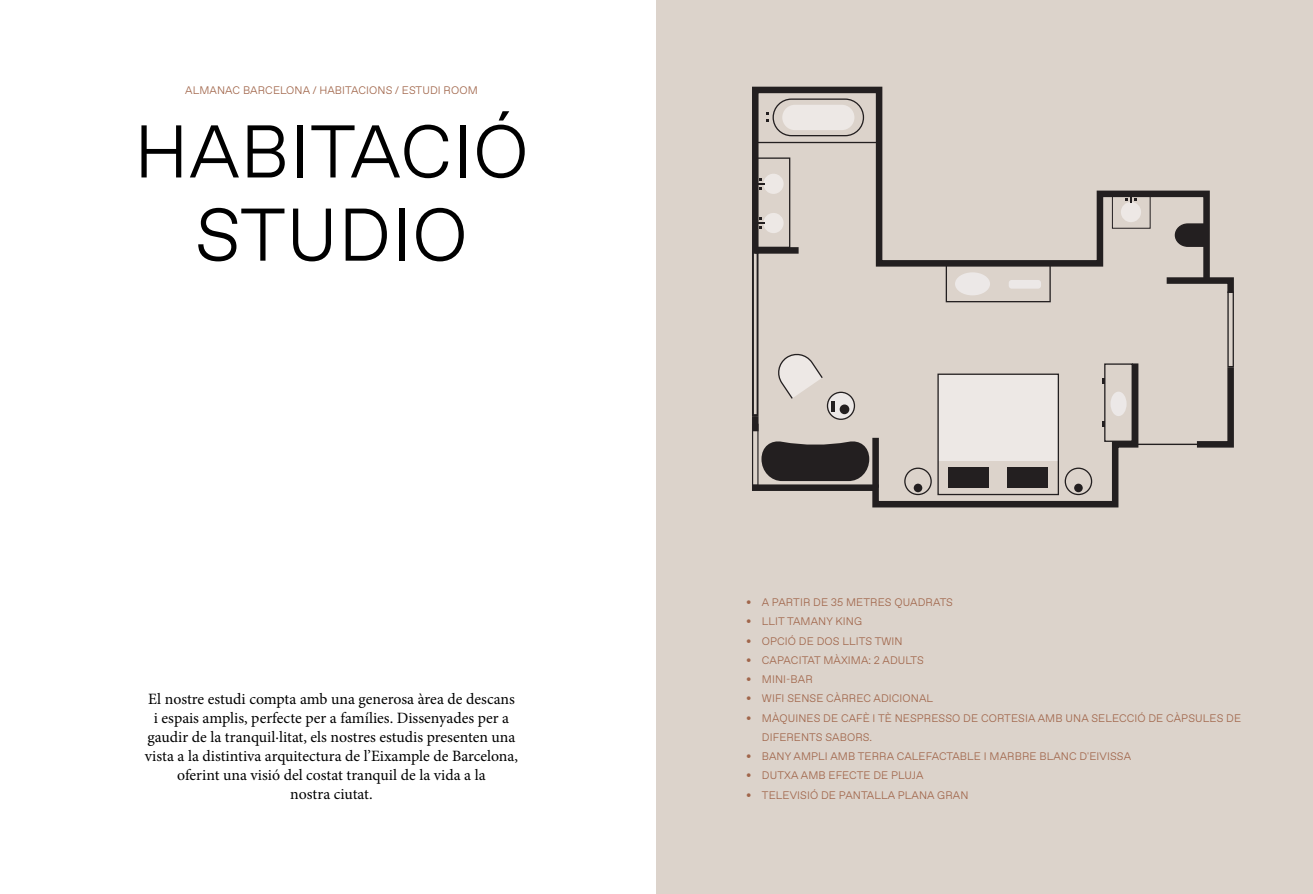
<style>
.page{position:relative;width:1313px;height:894px;background:#fff}
.page>*{position:absolute;margin:0;border:0;box-sizing:border-box;transform-origin:0 0}
.t1{font:300 74.38px/83.1px "Favorit Std";letter-spacing:.01em;color:#000;text-align:center}
.t2{font:15.75px/18.9px "Minion Pro";color:#000;text-align:center}
.t3{font:300 10.94px/19.2px "Favorit Std";letter-spacing:.01em;color:#a1664b}
</style>
<div class="page">
<div style="left:656px;top:0;width:656px;height:893px;background:#dcd3cb"></div>
<svg style="left:752px;top:357px;width:387px;height:151px"></svg>
<svg style="left:752px;top:86px;width:458px;height:201px"></svg>
<div style="left:752px;top:416px;width:6px;height:15px;background:#231f20"></div>
<div style="left:872px;top:438px;width:7px;height:49px;background:#231f20"></div>
<svg style="left:752px;top:250px;width:6px;height:166px"></svg>
<svg style="left:1160px;top:274px;width:74px;height:174px"></svg>
<hr style="left:1135px;top:443px;width:63px;height:2px;background:#231f20">
<svg style="left:1174px;top:223px;width:31px;height:24px"></svg>
<div style="left:756px;top:157px;width:34px;height:91px;border:1px solid #231f20"></div>
<div style="left:763px;top:213px;width:20px;height:20px;background:#ede8e5;border-radius:50%"></div>
<div style="left:763px;top:174px;width:20px;height:20px;background:#ede8e5;border-radius:50%"></div>
<svg style="left:757px;top:217px;width:7px;height:12px"></svg>
<svg style="left:757px;top:178px;width:7px;height:11px"></svg>
<div style="left:1112px;top:195px;width:38px;height:34px;border:1px solid #231f20"></div>
<div style="left:1120px;top:202px;width:21px;height:20px;background:#ede8e5;border-radius:50%"></div>
<svg style="left:1125px;top:195px;width:11px;height:8px"></svg>
<div style="left:756px;top:89px;width:121px;height:54px;border:1px solid #231f20"></div>
<div style="left:772px;top:98px;width:92px;height:38px;border:1px solid #231f20;border-radius:18px"></div>
<svg style="left:766px;top:113px;width:2px;height:9px"></svg>
<div style="left:782px;top:105px;width:72px;height:25px;background:#ede8e5;border-radius:13px"></div>
<svg style="left:776px;top:353px;width:48px;height:47px"></svg>
<svg style="left:827px;top:392px;width:27px;height:27px"></svg>
<div style="left:827px;top:391px;width:28px;height:29px;border:1px solid #231f20;border-radius:50%"></div>
<div style="left:839px;top:404px;width:10px;height:10px;background:#231f20;border-radius:50%"></div>
<hr style="left:831px;top:401px;width:4px;height:11px;background:#231f20">
<svg style="left:752px;top:423px;width:117px;height:63px"></svg>
<div style="left:938px;top:374px;width:120px;height:87px;background:#ede8e5"></div>
<div style="left:937px;top:373px;width:122px;height:122px;border:1px solid #231f20"></div>
<div style="left:1007px;top:467px;width:41px;height:20px;background:#231f20"></div>
<div style="left:948px;top:467px;width:41px;height:20px;background:#231f20"></div>
<div style="left:1064px;top:467px;width:28px;height:28px;border:1px solid #231f20;border-radius:50%"></div>
<div style="left:904px;top:467px;width:27px;height:28px;border:1px solid #231f20;border-radius:50%"></div>
<div style="left:1074px;top:483px;width:8px;height:9px;background:#231f20;border-radius:50%"></div>
<div style="left:913px;top:483px;width:9px;height:9px;background:#231f20;border-radius:50%"></div>
<div style="left:1104px;top:363px;width:29px;height:79px;border:1px solid #231f20"></div>
<div style="left:1110px;top:391px;width:16px;height:25px;background:#ece8e7;border-radius:50%"></div>
<div style="left:945px;top:264px;width:105px;height:38px;border:1px solid #231f20"></div>
<div style="left:955px;top:272px;width:35px;height:23px;background:#ece8e7;border-radius:50%"></div>
<div style="left:1008px;top:280px;width:33px;height:8px;background:#ece8e7;border-radius:3px"></div>
<div style="left:755px;top:247px;width:43px;height:6px;background:#231f20"></div>
<p class="t3" style="left:185px;top:80px;width:294px">ALMANAC BARCELONA / HABITACIONS / ESTUDI ROOM</p>
<h1 class="t1" style="left:134px;top:107px;width:396px">HABITACIÓ<br>STUDIO</h1>
<p class="t2" style="left:145px;top:689px;width:375px">El nostre estudi compta amb una generosa àrea de descans i espais amplis, perfecte per a famílies. Dissenyades per a gaudir de la tranquil·litat, els nostres estudis presenten una vista a la distintiva arquitectura de l’Eixample de Barcelona, oferint una visió del costat tranquil de la vida a la<br>nostra ciutat.</p>
<p class="t3" style="left:746px;top:592px;width:208px">• A PARTIR DE 35 METRES QUADRATS</p>
<p class="t3" style="left:746px;top:611px;width:117px">• LLIT TAMANY KING</p>
<p class="t3" style="left:746px;top:630px;width:158px">• OPCIÓ DE DOS LLITS TWIN</p>
<p class="t3" style="left:746px;top:650px;width:179px">• CAPACITAT MÀXIMA: 2 ADULTS</p>
<p class="t3" style="left:746px;top:669px;width:68px">• MINI-BAR</p>
<p class="t3" style="left:746px;top:688px;width:188px">• WIFI SENSE CÀRREC ADICIONAL</p>
<p class="t3" style="left:762px;top:707px;width:481px;text-indent:-16px">• MÀQUINES DE CAFÈ I TÈ NESPRESSO DE CORTESIA AMB UNA SELECCIÓ DE CÀPSULES DE<br>DIFERENTS SABORS.</p>
<p class="t3" style="left:746px;top:746px;width:386px">• BANY AMPLI AMB TERRA CALEFACTABLE I MARBRE BLANC D'EIVISSA</p>
<p class="t3" style="left:746px;top:765px;width:179px">• DUTXA AMB EFECTE DE PLUJA</p>
<p class="t3" style="left:746px;top:784px;width:224px">• TELEVISIÓ DE PANTALLA PLANA GRAN</p>
</div>
